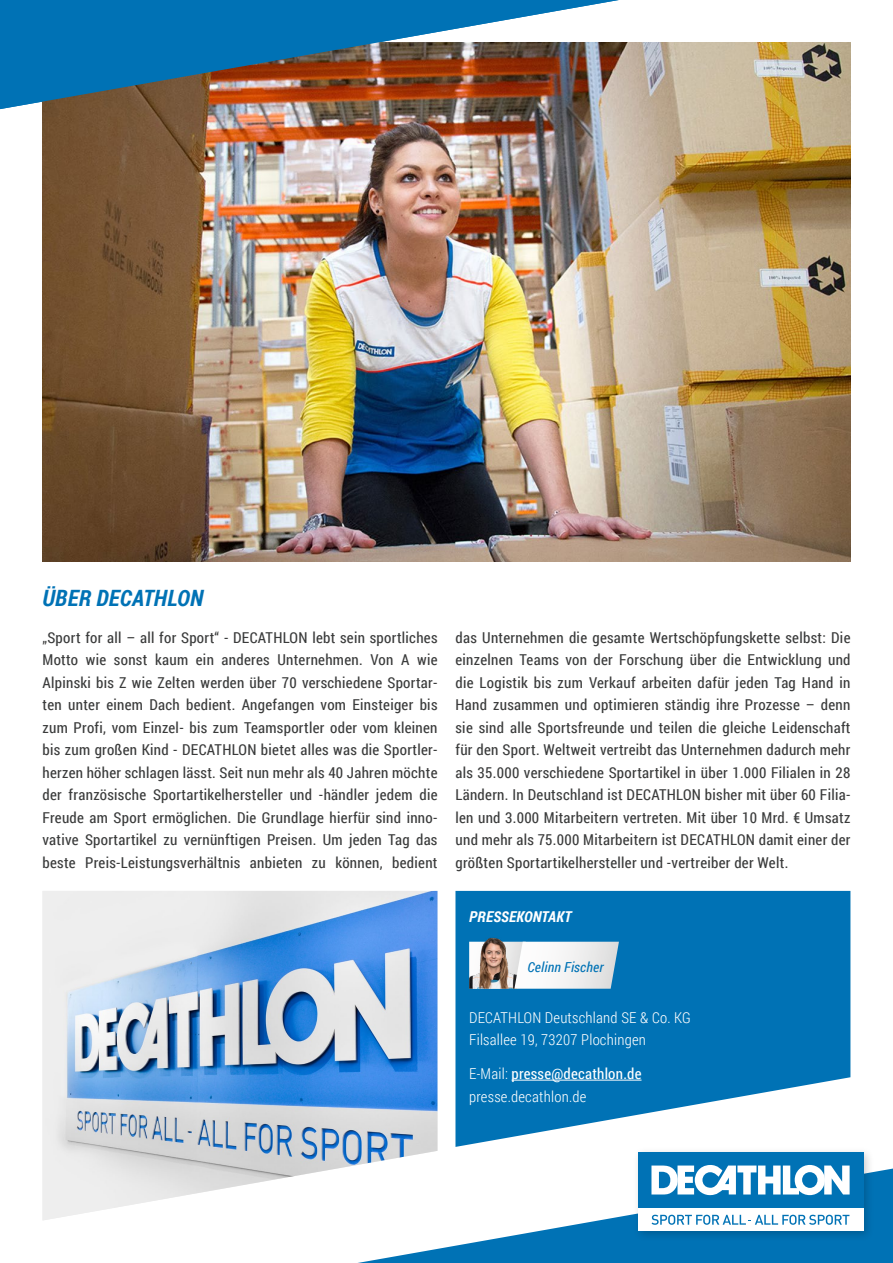
<style>
.page{position:relative;width:893px;height:1263px;background:#fff}
.page>*{position:absolute;margin:0;border:0;box-sizing:border-box;transform-origin:0 0}
.t1{font:italic 700 22.5px "Roboto Condensed";letter-spacing:.015em;color:#0072b5}
.t2{font:15px/22.5px "Roboto Condensed";letter-spacing:.02em;color:#3a3b3b;text-align:justify}
.t3{font:300 15px/22.5px "Roboto Condensed";letter-spacing:.015em;color:#fff}
.t4{font:italic 700 15px "Roboto Condensed";letter-spacing:.015em;color:#fff}
.t5{font:italic 13.8px "Roboto Condensed";letter-spacing:.015em;color:#0072b5}
.s1{font-weight:400}
</style>
<div class="page">
<svg style="left:42px;top:1100px;width:851px;height:163px"></svg>
<img style="left:43px;top:43px;width:807px;height:518px">
<img style="left:0;top:0;width:619px;height:109px">
<svg style="left:455px;top:890px;width:395px;height:257px;fill:#0072b5"></svg>
<div style="left:632px;top:1146px;width:243px;height:96px;background:#000;opacity:.2"></div>
<div style="left:638px;top:1152px;width:225px;height:56px;background:#0072b5"></div>
<svg style="left:651px;top:1165px;width:199px;height:31px"></svg>
<div style="left:638px;top:1208px;width:225px;height:23px;background:#fff"></div>
<svg style="left:652px;top:1215px;width:197px;height:10px"></svg>
<img style="left:43px;top:891px;width:394px;height:329px">
<hr style="left:512px;top:1080px;width:129px;height:1px;background:#fff">
<svg style="left:469px;top:942px;width:150px;height:47px"></svg>
<img style="left:475px;top:931px;width:37px;height:34px">
<h1 class="t1" style="left:43px;top:582px;width:162px">ÜBER DECATHLON</h1>
<p class="t2" style="left:43px;top:626px;width:397px">„Sport for all – all for Sport“ - DECATHLON lebt sein sportliches Motto wie sonst kaum ein anderes Unternehmen. Von A wie Alpinski bis Z wie Zelten werden über 70 verschiedene Sportar&shy;ten unter einem Dach bedient. Angefangen vom Einsteiger bis zum Profi, vom Einzel- bis zum Teamsportler oder vom kleinen bis zum großen Kind - DECATHLON bietet alles was die Sportler&shy;herzen höher schlagen lässt. Seit nun mehr als 40 Jahren möchte der französische Sportartikelhersteller und -händler jedem die Freude am Sport ermöglichen. Die Grundlage hierfür sind inno&shy;vative Sportartikel zu vernünftigen Preisen. Um jeden Tag das beste Preis-Leistungsverhältnis anbieten zu können, bedient</p>
<p class="t2" style="left:455px;top:626px;width:397px">das Unternehmen die gesamte Wertschöpfungskette selbst: Die einzelnen Teams von der Forschung über die Entwicklung und die Logistik bis zum Verkauf arbeiten dafür jeden Tag Hand in Hand zusammen und optimieren ständig ihre Prozesse – denn sie sind alle Sportsfreunde und teilen die gleiche Leidenschaft für den Sport. Weltweit vertreibt das Unternehmen dadurch mehr als 35.000 verschiedene Sportartikel in über 1.000 Filialen in 28<br>Ländern. In Deutschland ist DECATHLON bisher mit über 60 Filia&shy;len und 3.000 Mitarbeitern vertreten. Mit über 10 Mrd. € Umsatz und mehr als 75.000 Mitarbeitern ist DECATHLON damit einer der größten Sportartikelhersteller und -vertreiber der Welt.</p>
<p class="t4" style="left:469px;top:906px;width:104px">PRESSEKONTAKT</p>
<p class="t5" style="left:527px;top:958px;width:78px">Celinn Fischer</p>
<p class="t3" style="left:469px;top:1006px;width:223px">DECATHLON Deutschland SE &amp; Co. KG<br>Filsallee 19, 73207 Plochingen</p>
<p class="t3" style="left:469px;top:1062px;width:174px">E-Mail: <span class="s1">presse@decathlon.de </span>presse.decathlon.de</p>
</div>
